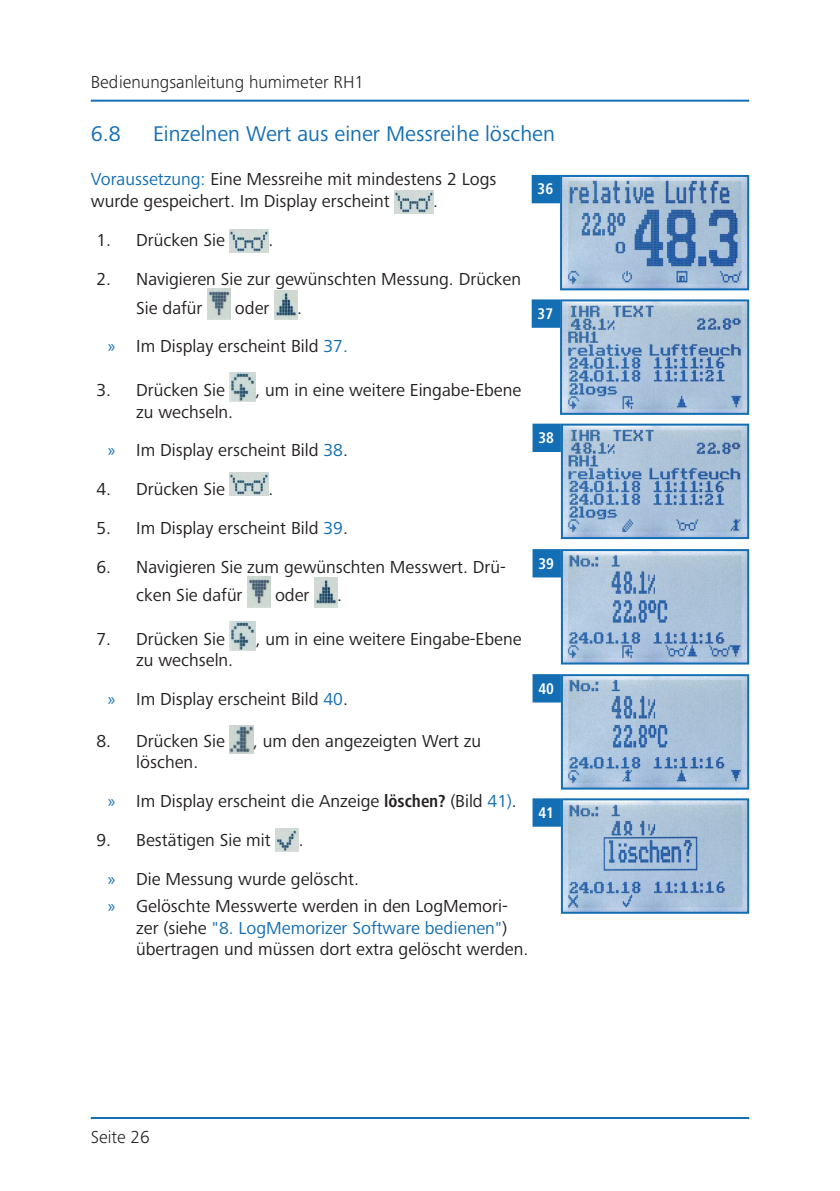
<style>
.page{position:relative;width:840px;height:1191px;background:#fff}
.page>*{position:absolute;margin:0;border:0;box-sizing:border-box;transform-origin:0 0}
.t1{font:22px "Frutiger Next Pro";color:#136eb4}
.t2{font:18px/38.6px "Frutiger Next Pro";color:#231f20}
.t3{font:300 18px "Frutiger Next Pro";color:#231f20}
.t4{font:700 condensed 16px "Frutiger Next Pro";color:#fff}
.s1{color:#136eb4}
.s2{font-family:"Myriad Pro";color:#136eb4}
.s3{font-weight:700;font-stretch:condensed}
</style>
<div class="page">
<hr style="left:91px;top:100px;width:657px;height:2px;background:#136eb4">
<hr style="left:91px;top:1117px;width:657px;height:2px;background:#136eb4">
<img style="left:394px;top:190px;width:39px;height:23px">
<img style="left:230px;top:229px;width:38px;height:23px">
<img style="left:207px;top:289px;width:23px;height:30px">
<img style="left:274px;top:290px;width:23px;height:29px">
<img style="left:230px;top:373px;width:25px;height:28px">
<img style="left:230px;top:472px;width:38px;height:23px">
<img style="left:247px;top:576px;width:23px;height:31px">
<img style="left:314px;top:578px;width:23px;height:29px">
<img style="left:230px;top:622px;width:25px;height:28px">
<img style="left:230px;top:725px;width:23px;height:29px">
<img style="left:275px;top:829px;width:23px;height:22px">
<img style="left:562px;top:178px;width:183px;height:109px">
<div style="left:559px;top:175px;width:189px;height:115px;border:2px solid #136eb4"></div>
<div style="left:532px;top:176px;width:26px;height:26px;background:#136eb4"></div>
<div style="left:531px;top:175px;width:28px;height:28px;border:2px solid #136eb4"></div>
<img style="left:562px;top:302px;width:183px;height:110px">
<div style="left:559px;top:299px;width:189px;height:116px;border:2px solid #136eb4"></div>
<div style="left:532px;top:300px;width:26px;height:27px;background:#136eb4"></div>
<div style="left:531px;top:299px;width:28px;height:29px;border:2px solid #136eb4"></div>
<div style="left:533px;top:424px;width:26px;height:27px;background:#136eb4"></div>
<div style="left:532px;top:423px;width:28px;height:29px;border:2px solid #136eb4"></div>
<img style="left:563px;top:426px;width:182px;height:110px">
<div style="left:560px;top:423px;width:188px;height:116px;border:2px solid #136eb4"></div>
<div style="left:533px;top:550px;width:26px;height:26px;background:#136eb4"></div>
<div style="left:532px;top:549px;width:28px;height:28px;border:2px solid #136eb4"></div>
<img style="left:563px;top:552px;width:182px;height:109px">
<div style="left:560px;top:549px;width:188px;height:115px;border:2px solid #136eb4"></div>
<div style="left:533px;top:675px;width:26px;height:26px;background:#136eb4"></div>
<div style="left:532px;top:674px;width:28px;height:28px;border:2px solid #136eb4"></div>
<img style="left:563px;top:677px;width:182px;height:109px">
<div style="left:560px;top:674px;width:188px;height:115px;border:2px solid #136eb4"></div>
<div style="left:533px;top:799px;width:26px;height:26px;background:#136eb4"></div>
<div style="left:532px;top:798px;width:28px;height:28px;border:2px solid #136eb4"></div>
<img style="left:563px;top:801px;width:182px;height:109px">
<div style="left:560px;top:798px;width:188px;height:115px;border:2px solid #136eb4"></div>
<p class="t3" style="left:91px;top:72px;width:274px">Bedienungsanleitung humimeter RH1</p>
<p class="t1" style="left:91px;top:121px;width:31px">6.8</p>
<p class="t1" style="left:153px;top:121px;width:403px">Einzelnen Wert aus einer Messreihe löschen</p>
<p class="t2" style="left:91px;top:168px;width:407px;line-height:22px"><span class="s1">Voraussetzung:</span> Eine Messreihe mit mindestens 2 Logs wurde gespeichert. Im Display erscheint</p>
<p class="t4" style="left:537px;top:180px;width:17px">36</p>
<p class="t2" style="left:433px;top:182px;width:6px">.</p>
<p class="t2" style="left:96px;top:221px;width:130px">1. Drücken Sie</p>
<p class="t2" style="left:268px;top:221px;width:6px">.</p>
<p class="t2" style="left:136px;top:265px;width:386px;line-height:28.4px;text-indent:-40px">2. Navigieren Sie zur gewünschten Messung. Drücken<br>Sie dafür</p>
<p class="t2" style="left:235px;top:288px;width:36px">oder</p>
<p class="t2" style="left:108px;top:288px;width:241px;text-indent:189px">.<br><span class="s2">»</span> Im Display erscheint Bild <span class="s1">37.</span></p>
<p class="t2" style="left:96px;top:370px;width:130px">3. Drücken Sie</p>
<p class="t2" style="left:255px;top:370px;width:267px">, um in eine weitere Eingabe-Ebene</p>
<p class="t2" style="left:108px;top:392px;width:241px;text-indent:28px">zu wechseln.<br><span class="s2">»</span> Im Display erscheint Bild <span class="s1">38</span>.</p>
<p class="t2" style="left:96px;top:470px;width:130px">4. Drücken Sie</p>
<p class="t2" style="left:268px;top:470px;width:6px">.</p>
<p class="t2" style="left:96px;top:508px;width:253px">5. Im Display erscheint Bild <span class="s1">39</span>.</p>
<p class="t2" style="left:136px;top:553px;width:371px;line-height:28.4px;text-indent:-40px">6. Navigieren Sie zum gewünschten Messwert. Drü&shy;cken Sie dafür</p>
<p class="t2" style="left:275px;top:576px;width:36px">oder</p>
<p class="t2" style="left:337px;top:576px;width:6px">.</p>
<p class="t4" style="left:537px;top:304px;width:17px">37</p>
<p class="t4" style="left:538px;top:429px;width:17px">38</p>
<p class="t4" style="left:538px;top:554px;width:17px">39</p>
<p class="t2" style="left:96px;top:619px;width:130px">7. Drücken Sie</p>
<p class="t2" style="left:255px;top:619px;width:267px">, um in eine weitere Eingabe-Ebene</p>
<p class="t2" style="left:108px;top:641px;width:241px;text-indent:28px">zu wechseln.<br><span class="s2">»</span> Im Display erscheint Bild <span class="s1">40</span>.</p>
<p class="t2" style="left:96px;top:721px;width:130px">8. Drücken Sie</p>
<p class="t2" style="left:253px;top:721px;width:229px">, um den angezeigten Wert zu</p>
<p class="t2" style="left:108px;top:743px;width:410px;text-indent:28px">löschen.<br><span class="s2">»</span> Im Display erscheint die Anzeige <span class="s3">löschen?</span> (Bild <span class="s1">41)</span>.</p>
<p class="t2" style="left:96px;top:820px;width:175px">9. Bestätigen Sie mit</p>
<p class="t2" style="left:108px;top:820px;width:252px;text-indent:191px">.<br><span class="s2">»</span> Die Messung wurde gelöscht.</p>
<p class="t2" style="left:136px;top:895px;width:393px;line-height:21.6px;text-indent:-28px"><span class="s2">»</span> Gelöschte Messwerte werden in den LogMemori&shy;zer (siehe <span class="s1">"8. LogMemorizer Software bedienen"</span>) übertragen und müssen dort extra gelöscht werden.</p>
<p class="t4" style="left:538px;top:679px;width:17px">40</p>
<p class="t4" style="left:538px;top:803px;width:17px">41</p>
<p class="t3" style="left:91px;top:1126px;width:60px">Seite 26</p>
</div>
